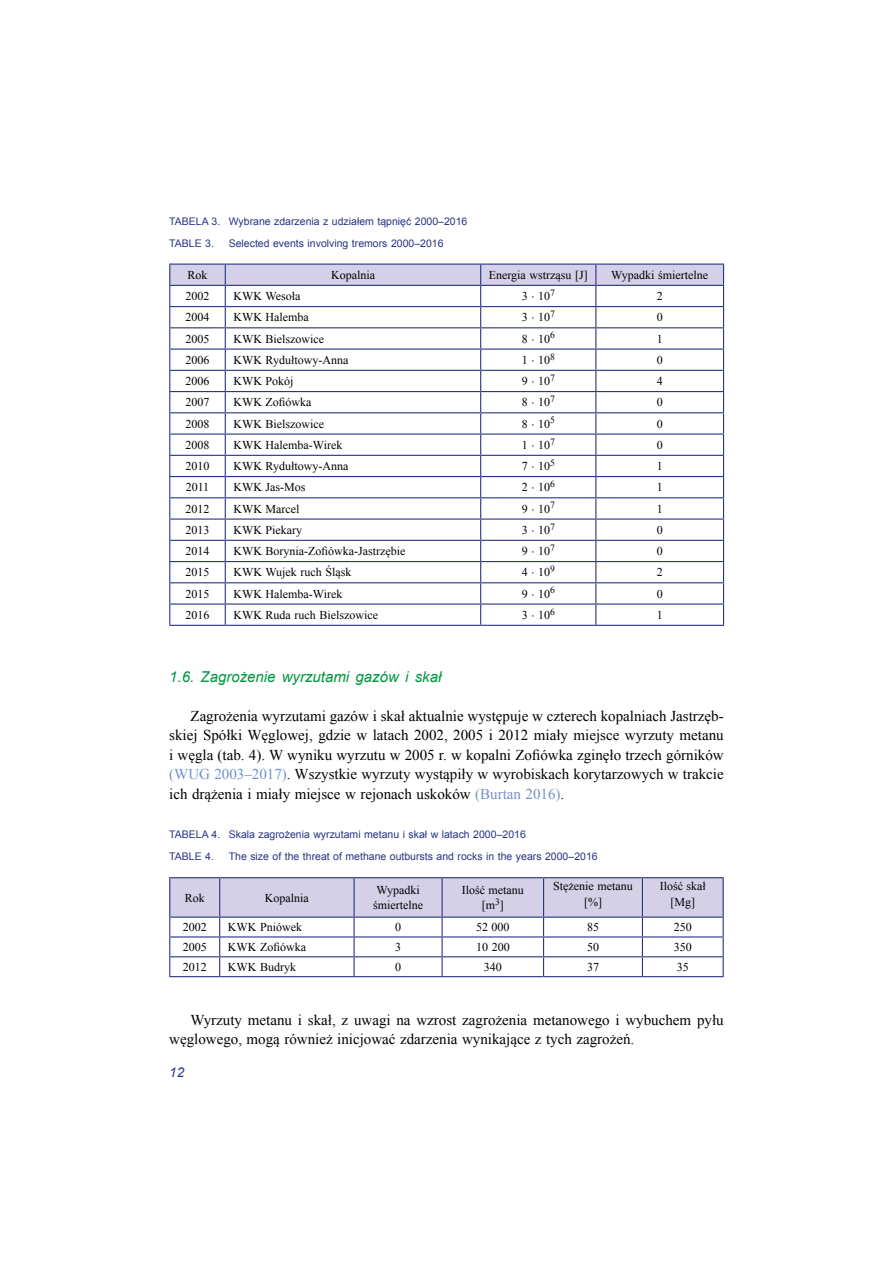
<style>
.page{position:relative;width:893px;height:1263px;background:#fff}
.page>*{position:absolute;margin:0;border:0;box-sizing:border-box;transform-origin:0 0}
.t1{font:15px/19.5px "Times New Roman";color:#000;text-align:justify}
.t2{font:italic 15px "Arial";color:#009840}
.t3{font:italic 13.5px "Arial";color:#283583}
.t4{font:12px/15.6px "Times New Roman";color:#000;text-align:center}
.t5{font:10.5px/22px "Arial";color:#283583}
.s1{color:#748fc9}
</style>
<div class="page">
<svg style="left:169px;top:878px;width:555px;height:98px"></svg>
<hr style="left:169px;top:976px;width:51px;height:1px;background:#283583">
<hr style="left:220px;top:976px;width:134px;height:1px;background:#283583">
<hr style="left:354px;top:976px;width:88px;height:1px;background:#283583">
<hr style="left:442px;top:976px;width:102px;height:1px;background:#283583">
<hr style="left:544px;top:976px;width:98px;height:1px;background:#283583">
<hr style="left:642px;top:976px;width:82px;height:1px;background:#283583">
<hr style="left:169px;top:877px;width:51px;height:1px;background:#283583">
<hr style="left:169px;top:878px;width:1px;height:38px;background:#283583">
<hr style="left:220px;top:877px;width:134px;height:1px;background:#283583">
<hr style="left:354px;top:877px;width:88px;height:1px;background:#283583">
<hr style="left:442px;top:877px;width:102px;height:1px;background:#283583">
<hr style="left:544px;top:877px;width:98px;height:1px;background:#283583">
<hr style="left:642px;top:877px;width:82px;height:1px;background:#283583">
<hr style="left:723px;top:878px;width:1px;height:38px;background:#283583">
<hr style="left:169px;top:916px;width:51px;height:2px;background:#283583">
<hr style="left:220px;top:916px;width:134px;height:2px;background:#283583">
<hr style="left:354px;top:916px;width:88px;height:2px;background:#283583">
<hr style="left:442px;top:916px;width:102px;height:2px;background:#283583">
<hr style="left:544px;top:916px;width:98px;height:2px;background:#283583">
<hr style="left:642px;top:916px;width:82px;height:2px;background:#283583">
<svg style="left:169px;top:264px;width:555px;height:361px"></svg>
<hr style="left:169px;top:625px;width:56px;height:1px;background:#283583">
<hr style="left:225px;top:625px;width:256px;height:1px;background:#283583">
<hr style="left:481px;top:625px;width:115px;height:1px;background:#283583">
<hr style="left:596px;top:625px;width:128px;height:1px;background:#283583">
<p class="t5" style="left:169px;top:210px;width:300px">Tabela 3. Wybrane zdarzenia z udziałem tąpnięć 2000–2016<br>Table 3.</p>
<p class="t5" style="left:229px;top:232px;width:216px">Selected events involving tremors 2000–2016</p>
<p class="t4" style="left:188px;top:267px;width:22px">Rok</p>
<p class="t4" style="left:331px;top:267px;width:45px">Kopalnia</p>
<p class="t4" style="left:489px;top:267px;width:100px">Energia wstrząsu [J]</p>
<p class="t4" style="left:611px;top:267px;width:98px">Wypadki śmiertelne</p>
<p class="t4" style="left:186px;top:288px;width:25px">2002</p>
<p class="t4" style="left:233px;top:288px;width:69px">KWK Wesoła</p>
<p class="t4" style="left:522px;top:288px;width:34px">3 ⋅ 10<sup>7</sup></p>
<p class="t4" style="left:657px;top:288px;width:7px">2</p>
<p class="t4" style="left:186px;top:309px;width:25px">2004</p>
<p class="t4" style="left:233px;top:309px;width:77px">KWK Halemba</p>
<p class="t4" style="left:522px;top:309px;width:35px">3 ⋅ 10<sup>7</sup></p>
<p class="t4" style="left:657px;top:309px;width:7px">0</p>
<p class="t4" style="left:186px;top:331px;width:25px">2005</p>
<p class="t4" style="left:233px;top:331px;width:92px">KWK Bielszowice</p>
<p class="t4" style="left:522px;top:331px;width:35px">8 ⋅ 10<sup>6</sup></p>
<p class="t4" style="left:657px;top:331px;width:7px">1</p>
<p class="t4" style="left:186px;top:352px;width:25px">2006</p>
<p class="t4" style="left:233px;top:352px;width:117px">KWK Rydułtowy-Anna</p>
<p class="t4" style="left:522px;top:352px;width:35px">1 ⋅ 10<sup>8</sup></p>
<p class="t4" style="left:657px;top:352px;width:7px">0</p>
<p class="t4" style="left:186px;top:373px;width:25px">2006</p>
<p class="t4" style="left:233px;top:373px;width:62px">KWK Pokój</p>
<p class="t4" style="left:522px;top:373px;width:35px">9 ⋅ 10<sup>7</sup></p>
<p class="t4" style="left:657px;top:373px;width:7px">4</p>
<p class="t4" style="left:186px;top:394px;width:25px">2007</p>
<p class="t4" style="left:233px;top:394px;width:80px">KWK Zofiówka</p>
<p class="t4" style="left:522px;top:394px;width:35px">8 ⋅ 10<sup>7</sup></p>
<p class="t4" style="left:657px;top:394px;width:7px">0</p>
<p class="t4" style="left:186px;top:416px;width:25px">2008</p>
<p class="t4" style="left:233px;top:416px;width:92px">KWK Bielszowice</p>
<p class="t4" style="left:522px;top:416px;width:35px">8 ⋅ 10<sup>5</sup></p>
<p class="t4" style="left:657px;top:416px;width:7px">0</p>
<p class="t4" style="left:186px;top:437px;width:25px">2008</p>
<p class="t4" style="left:233px;top:437px;width:111px">KWK Halemba-Wirek</p>
<p class="t4" style="left:522px;top:437px;width:35px">1 ⋅ 10<sup>7</sup></p>
<p class="t4" style="left:657px;top:437px;width:7px">0</p>
<p class="t4" style="left:186px;top:458px;width:25px">2010</p>
<p class="t4" style="left:233px;top:458px;width:117px">KWK Rydułtowy-Anna</p>
<p class="t4" style="left:522px;top:458px;width:35px">7 ⋅ 10<sup>5</sup></p>
<p class="t4" style="left:657px;top:458px;width:7px">1</p>
<p class="t4" style="left:186px;top:479px;width:25px">2011</p>
<p class="t4" style="left:233px;top:479px;width:74px">KWK Jas-Mos</p>
<p class="t4" style="left:522px;top:479px;width:35px">2 ⋅ 10<sup>6</sup></p>
<p class="t4" style="left:657px;top:479px;width:7px">1</p>
<p class="t4" style="left:186px;top:501px;width:25px">2012</p>
<p class="t4" style="left:233px;top:501px;width:68px">KWK Marcel</p>
<p class="t4" style="left:522px;top:501px;width:35px">9 ⋅ 10<sup>7</sup></p>
<p class="t4" style="left:657px;top:501px;width:7px">1</p>
<p class="t4" style="left:186px;top:522px;width:25px">2013</p>
<p class="t4" style="left:233px;top:522px;width:70px">KWK Piekary</p>
<p class="t4" style="left:522px;top:522px;width:35px">3 ⋅ 10<sup>7</sup></p>
<p class="t4" style="left:657px;top:522px;width:7px">0</p>
<p class="t4" style="left:186px;top:543px;width:25px">2014</p>
<p class="t4" style="left:233px;top:543px;width:174px">KWK Borynia-Zofiówka-Jastrzębie</p>
<p class="t4" style="left:522px;top:543px;width:35px">9 ⋅ 10<sup>7</sup></p>
<p class="t4" style="left:657px;top:543px;width:7px">0</p>
<p class="t4" style="left:186px;top:564px;width:25px">2015</p>
<p class="t4" style="left:233px;top:564px;width:120px">KWK Wujek ruch Śląsk</p>
<p class="t4" style="left:522px;top:564px;width:35px">4 ⋅ 10<sup>9</sup></p>
<p class="t4" style="left:657px;top:564px;width:7px">2</p>
<p class="t4" style="left:186px;top:586px;width:25px">2015</p>
<p class="t4" style="left:233px;top:586px;width:111px">KWK Halemba-Wirek</p>
<p class="t4" style="left:522px;top:586px;width:35px">9 ⋅ 10<sup>6</sup></p>
<p class="t4" style="left:657px;top:586px;width:7px">0</p>
<p class="t4" style="left:186px;top:607px;width:25px">2016</p>
<p class="t4" style="left:233px;top:607px;width:146px">KWK Ruda ruch Bielszowice</p>
<p class="t4" style="left:522px;top:607px;width:35px">3 ⋅ 10<sup>6</sup></p>
<p class="t4" style="left:657px;top:607px;width:7px">1</p>
<p class="t2" style="left:169px;top:667px;width:274px">1.6. Zagrożenie wyrzutami gazów i skał</p>
<p class="t1" style="left:169px;top:706px;width:556px;text-indent:21px">Zagrożenia wyrzutami gazów i skał aktualnie występuje w czterech kopalniach Jastrzęb&shy;skiej Spółki Węglowej, gdzie w latach 2002, 2005 i 2012 miały miejsce wyrzuty metanu i węgla (tab. 4). W wyniku wyrzutu w 2005 r. w kopalni Zofiówka zginęło trzech górników <span class="s1">(WUG 2003–2017)</span>. Wszystkie wyrzuty wystąpiły w wyrobiskach korytarzowych w trakcie ich drążenia i miały miejsce w rejonach uskoków <span class="s1">(Burtan 2016)</span>.</p>
<p class="t5" style="left:169px;top:823px;width:358px">Tab ela 4. Skala zagrożenia wyrzutami metanu i skał w latach 2000–2016<br>Table 4.</p>
<p class="t5" style="left:229px;top:845px;width:370px">The size of the threat of methane outbursts and rocks in the years 2000–2016</p>
<p class="t4" style="left:185px;top:889px;width:22px">Rok</p>
<p class="t4" style="left:265px;top:889px;width:45px">Kopalnia</p>
<p class="t4" style="left:373px;top:882px;width:51px;text-align:left">Wypadki śmiertelne</p>
<p class="t4" style="left:462px;top:882px;width:64px">Ilość metanu [m<sup>3</sup>]</p>
<p class="t4" style="left:553px;top:878px;width:81px">Stężenie metanu [%]</p>
<p class="t4" style="left:660px;top:878px;width:48px">Ilość skał [Mg]</p>
<p class="t4" style="left:183px;top:919px;width:25px">2002</p>
<p class="t4" style="left:228px;top:919px;width:76px">KWK Pniówek</p>
<p class="t4" style="left:395px;top:919px;width:7px">0</p>
<p class="t4" style="left:476px;top:919px;width:35px">52 000</p>
<p class="t4" style="left:587px;top:919px;width:13px">85</p>
<p class="t4" style="left:674px;top:919px;width:19px">250</p>
<p class="t4" style="left:183px;top:939px;width:25px">2005</p>
<p class="t4" style="left:228px;top:939px;width:80px">KWK Zofiówka</p>
<p class="t4" style="left:395px;top:939px;width:7px">3</p>
<p class="t4" style="left:476px;top:939px;width:35px">10 200</p>
<p class="t4" style="left:587px;top:939px;width:13px">50</p>
<p class="t4" style="left:674px;top:939px;width:19px">350</p>
<p class="t4" style="left:183px;top:959px;width:25px">2012</p>
<p class="t4" style="left:228px;top:959px;width:70px">KWK Budryk</p>
<p class="t4" style="left:395px;top:959px;width:7px">0</p>
<p class="t4" style="left:484px;top:959px;width:19px">340</p>
<p class="t4" style="left:587px;top:959px;width:13px">37</p>
<p class="t4" style="left:677px;top:959px;width:13px">35</p>
<p class="t1" style="left:169px;top:1010px;width:556px;text-indent:21px">Wyrzuty metanu i skał, z uwagi na wzrost zagrożenia metanowego i wybuchem pyłu węglowego, mogą również inicjować zdarzenia wynikające z tych zagrożeń.</p>
<p class="t3" style="left:169px;top:1064px;width:17px">12</p>
</div>
